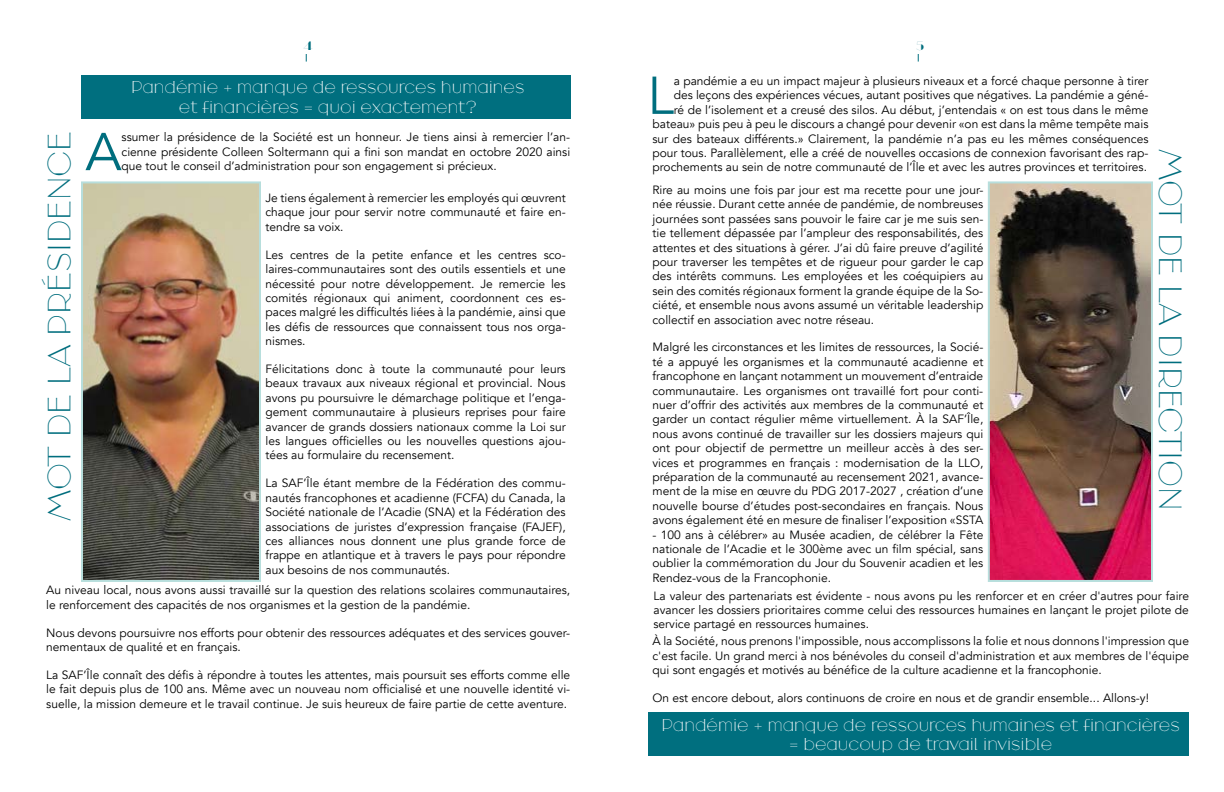
<style>
.page{position:relative;width:1224px;height:792px;background:#fff}
.page>*{position:absolute;margin:0;border:0;box-sizing:border-box;transform-origin:0 0}
.t1{font:52.7px "Avenir";color:#006e7e}
.t2{font:30px "Broadacre Thin 1";color:#006e7e}
.t3{font:16px/19.2px "Broadacre Thin 1";color:#fff;text-align:center}
.t4{font:12px/14.4px "Avenir";color:#000;text-align:justify}
.t5{font:12px "Broadacre Hairline 3";color:#006e7e}
.s1{color:#fffcfd}
</style>
<div class="page">
<img style="left:84px;top:184px;width:174px;height:395px">
<div style="left:81px;top:181px;width:180px;height:401px;border:2px solid #b7dedc"></div>
<img style="left:991px;top:184px;width:159px;height:395px">
<div style="left:988px;top:181px;width:165px;height:401px;border:2px solid #b7dedc"></div>
<div style="left:81px;top:75px;width:489px;height:43px;background:#006f7f"></div>
<div style="left:648px;top:713px;width:541px;height:43px;background:#006f7f"></div>
<p class="t5" style="left:304px;top:38px;width:11px">4</p>
<p class="t5" style="left:916px;top:38px;width:10px">5</p>
<h2 class="t2" style="left:41px;top:521px;width:392px;rotate:-90deg">MOT DE LA PRÉSIDENCE</h2>
<h3 class="t3" style="left:131px;top:78px;width:395px">Pandémie + manque de ressources humaines et financières = quoi exactement?</h3>
<h1 class="t1" style="left:86px;top:121px;width:38px">A</h1>
<p class="t4" style="left:122px;top:130px;width:450px">ssumer la présidence de la Société est un honneur. Je tiens ainsi à remercier l’an&shy;cienne présidente Colleen Soltermann qui a fini son mandat en octobre 2020 ainsi que tout le conseil d’administration pour son engagement si précieux.</p>
<p class="t4" style="left:265px;top:191px;width:302px">Je tiens également à remercier les employés qui œuvrent chaque jour pour servir notre communauté et faire en&shy;tendre sa voix.</p>
<p class="t4" style="left:265px;top:248px;width:302px">Les centres de la petite enfance et les centres sco&shy;laires-communautaires sont des outils essentiels et une nécessité pour notre développement. Je remercie les comités régionaux qui animent, coordonnent ces es&shy;paces malgré les difficultés liées à la pandémie, ainsi que les défis de ressources que connaissent tous nos orga&shy;nismes.</p>
<p class="t4" style="left:265px;top:362px;width:302px">Félicitations donc à toute la communauté pour leurs beaux travaux aux niveaux régional et provincial. Nous avons pu poursuivre le démarchage politique et l’enga&shy;gement communautaire à plusieurs reprises pour faire avancer de grands dossiers nationaux comme la Loi sur les langues officielles ou les nouvelles questions ajou&shy;tées au formulaire du recensement.</p>
<p class="t4" style="left:265px;top:476px;width:302px">La SAF’Île étant membre de la Fédération des commu&shy;nautés francophones et acadienne (FCFA) du Canada, la Société nationale de l’Acadie (SNA) et la Fédération des associations de juristes d’expression française (FAJEF), ces alliances nous donnent une plus grande force de frappe en atlantique et à travers le pays pour répondre aux besoins de nos communautés.</p>
<p class="t4" style="left:46px;top:583px;width:526px">Au niveau local, nous avons aussi travaillé sur la question des relations scolaires communautaires, le renforcement des capacités de nos organismes et la gestion de la pandémie.</p>
<p class="t4" style="left:46px;top:626px;width:525px">Nous devons poursuivre nos efforts pour obtenir des ressources adéquates et des services gouver&shy;nementaux de qualité et en français.</p>
<p class="t4" style="left:46px;top:668px;width:525px">La SAF’Île connaît des défis à répondre à toutes les attentes, mais poursuit ses efforts comme elle le fait depuis plus de 100 ans. Même avec un nouveau nom officialisé et une nouvelle identité vi&shy;suelle, la mission demeure et le travail continue. Je suis heureux de faire partie de cette aventure.</p>
<p class="t4" style="left:653px;top:74px;width:498px;text-align:right">a pandémie a eu un impact majeur à plusieurs niveaux et a forcé chaque personne à tirer des leçons des expériences vécues, autant positives que négatives. La pandémie a géné-<br>ré de l’isolement et a creusé des silos. Au début, j’entendais « on est tous dans le même bateau» puis peu à peu le discours a changé pour devenir «on est dans la même tempête mais sur des bateaux différents.» Clairement, la pandémie n’a pas eu les mêmes conséquences pour tous. Parallèlement, elle a créé de nouvelles occasions de connexion favorisant des rap&shy;prochements au sein de notre communauté de l’Île et avec les autres provinces et territoires.</p>
<h1 class="t1" style="left:647px;top:64px;width:28px">L</h1>
<p class="t4" style="left:652px;top:183px;width:332px">Rire au moins une fois par jour est ma recette pour une jour&shy;née réussie. Durant cette année de pandémie, de nombreuses journées sont passées sans pouvoir le faire car je me suis sen&shy;tie tellement dépassée par l’ampleur des responsabilités, des attentes et des situations à gérer. J’ai dû faire preuve d’agilité pour traverser les tempêtes et de rigueur pour garder le cap des intérêts communs. Les employées et les coéquipiers au sein des comités régionaux forment la grande équipe de la So&shy;ciété, et ensemble nous avons assumé un véritable leadership collectif en association avec notre réseau.</p>
<p class="t4" style="left:653px;top:340px;width:332px">Malgré les circonstances et les limites de ressources, la Socié&shy;té a appuyé les organismes et la communauté acadienne et francophone en lançant notamment un mouvement d’entraide communautaire. Les organismes ont travaillé fort pour conti&shy;nuer d’offrir des activités aux membres de la communauté et garder un contact régulier même virtuellement. À la SAF’Île, nous avons continué de travailler sur les dossiers majeurs qui ont pour objectif de permettre un meilleur accès à des ser&shy;vices et programmes en français : modernisation de la LLO, préparation de la communauté au recensement 2021, avance&shy;ment de la mise en œuvre du PDG 2017-2027 , création d’une nouvelle bourse d’études post-secondaires en français. Nous avons également été en mesure de finaliser l’exposition «SSTA</p>
<p class="t4" style="left:653px;top:528px;width:332px">- 100 ans à célébrer» au Musée acadien, de célébrer la Fête nationale de l’Acadie et le 300ème avec un film spécial, sans oublier la commémoration du Jour du Souvenir acadien et les Rendez-vous de la Francophonie.</p>
<h2 class="t2" style="left:1188px;top:149px;width:364px;rotate:90deg">MOT DE LA DIRECTION</h2>
<p class="t4" style="left:654px;top:588px;width:537px">La valeur des partenariats est évidente - nous avons pu les renforcer et en créer d'autres pour faire avancer les dossiers prioritaires comme celui des ressources humaines en lançant le projet pilote de service partagé en ressources humaines.</p>
<p class="t4" style="left:653px;top:634px;width:538px">À la Société, nous prenons l'impossible, nous accomplissons la folie et nous donnons l'impression que c'est facile. Un grand merci à nos bénévoles du conseil d'administration et aux membres de l'équipe qui sont engagés et motivés au bénéfice de la culture acadienne et la francophonie.</p>
<p class="t4" style="left:653px;top:691px;width:498px">On est encore debout, alors continuons de croire en nous et de grandir ensemble... Allons-y!</p>
<h3 class="t3" style="left:662px;top:715px;width:520px"><span class="s1">Pa</span>ndémie + manque de ressources humaines et financières = beaucoup de travail invisible</h3>
</div>
